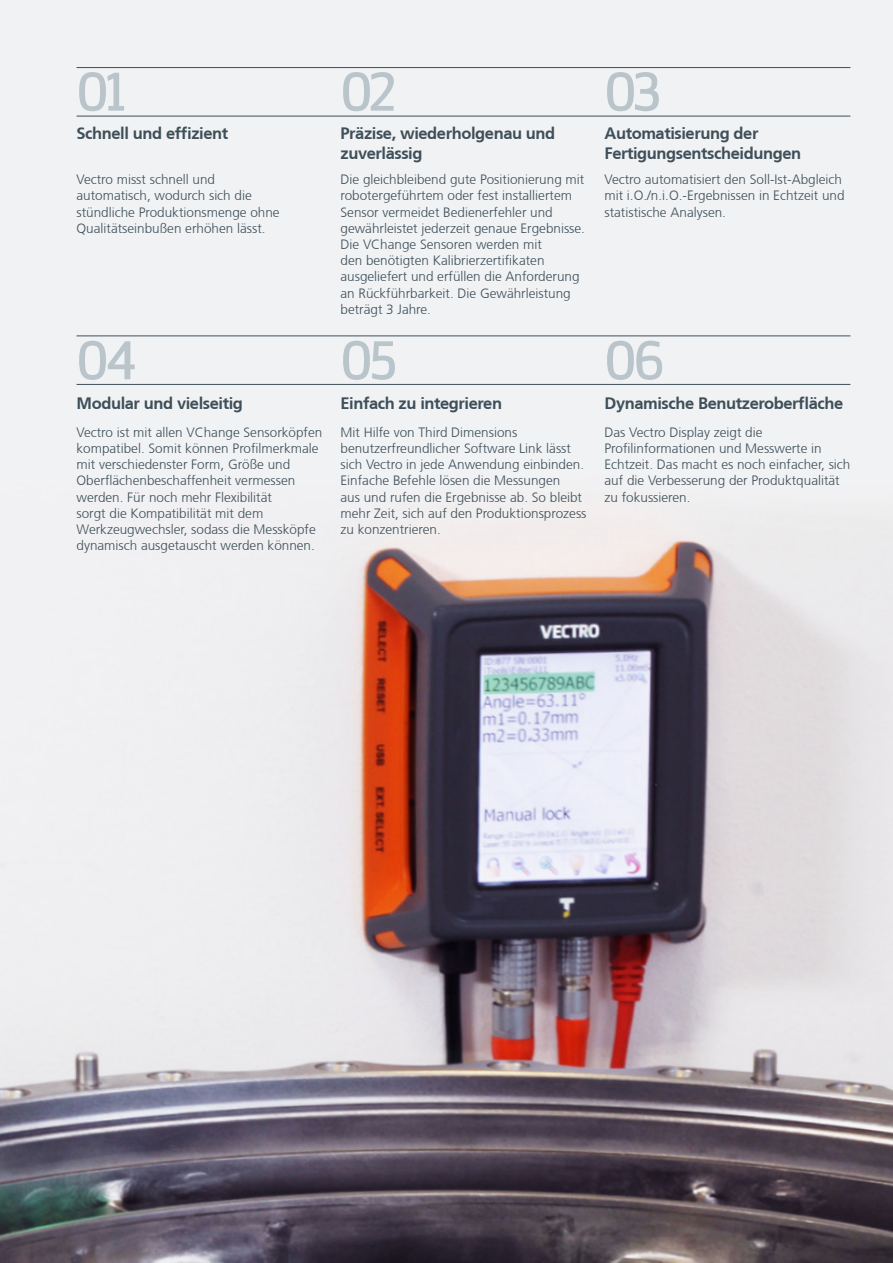
<style>
.page{position:relative;width:893px;height:1263px;background:#fff}
.page>*{position:absolute;margin:0;border:0;box-sizing:border-box;transform-origin:0 0}
.t1{font:54px "Zemestro Std";letter-spacing:-.05em;color:#b9c5cb}
.t2{font:700 16.5px/19.8px "Frutiger CE";letter-spacing:-.025em;color:#3e4f59}
.t3{font:300 13.5px/16.2px "Frutiger CE";color:#3e4f59}
</style>
<div class="page">
<img style="left:0;top:0;width:893px;height:1263px">
<hr style="left:77px;top:116px;width:773px;height:1px;background:#3e4f59">
<hr style="left:77px;top:67px;width:773px;height:1px;background:#3e4f59">
<hr style="left:77px;top:384px;width:773px;height:1px;background:#3e4f59">
<hr style="left:77px;top:335px;width:773px;height:1px;background:#3e4f59">
<p class="t1" style="left:77px;top:59px;width:51px">01</p>
<p class="t2" style="left:77px;top:123px;width:153px">Schnell und effizient</p>
<p class="t3" style="left:77px;top:171px;width:205px">Vectro misst schnell und automatisch, wodurch sich die stündliche Produktionsmenge ohne<br>Qualitätseinbußen erhöhen lässt.</p>
<p class="t1" style="left:77px;top:328px;width:61px">04</p>
<p class="t2" style="left:77px;top:393px;width:168px">Modular und vielseitig</p>
<p class="t3" style="left:77px;top:424px;width:247px">Vectro ist mit allen VChange Sensorköpfen kompatibel. Somit können Profilmerkmale mit verschiedenster Form, Größe und Oberflächenbeschaffenheit vermessen werden. Für noch mehr Flexibilität<br>sorgt die Kompatibilität mit dem Werkzeugwechsler, sodass die Messköpfe dynamisch ausgetauscht werden können.</p>
<p class="t1" style="left:340px;top:59px;width:58px">02</p>
<p class="t2" style="left:340px;top:123px;width:216px">Präzise, wiederholgenau und zuverlässig</p>
<p class="t3" style="left:340px;top:171px;width:246px">Die gleichbleibend gute Positionierung mit robotergeführtem oder fest installiertem Sensor vermeidet Bedienerfehler und gewährleistet jederzeit genaue Ergebnisse.<br>Die VChange Sensoren werden mit<br>den benötigten Kalibrierzertifikaten ausgeliefert und erfüllen die Anforderung an Rückführbarkeit. Die Gewährleistung beträgt 3 Jahre.</p>
<p class="t1" style="left:340px;top:328px;width:58px">05</p>
<p class="t1" style="left:604px;top:328px;width:61px">06</p>
<p class="t2" style="left:340px;top:393px;width:163px">Einfach zu integrieren</p>
<p class="t2" style="left:604px;top:393px;width:240px">Dynamische Benutzeroberfläche</p>
<p class="t3" style="left:340px;top:424px;width:247px">Mit Hilfe von Third Dimensions benutzerfreundlicher Software Link lässt sich Vectro in jede Anwendung einbinden.<br>Einfache Befehle lösen die Messungen<br>aus und rufen die Ergebnisse ab. So bleibt mehr Zeit, sich auf den Produktionsprozess zu konzentrieren.</p>
<p class="t3" style="left:604px;top:424px;width:247px">Das Vectro Display zeigt die Profilinformationen und Messwerte in Echtzeit. Das macht es noch einfacher, sich auf die Verbesserung der Produktqualität zu fokussieren.</p>
<p class="t1" style="left:604px;top:59px;width:58px">03</p>
<p class="t2" style="left:604px;top:123px;width:198px">Automatisierung der<br>Fertigungsentscheidungen</p>
<p class="t3" style="left:604px;top:171px;width:242px">Vectro automatisiert den Soll-Ist-Abgleich mit i.O./n.i.O.-Ergebnissen in Echtzeit und statistische Analysen.</p>
</div>
